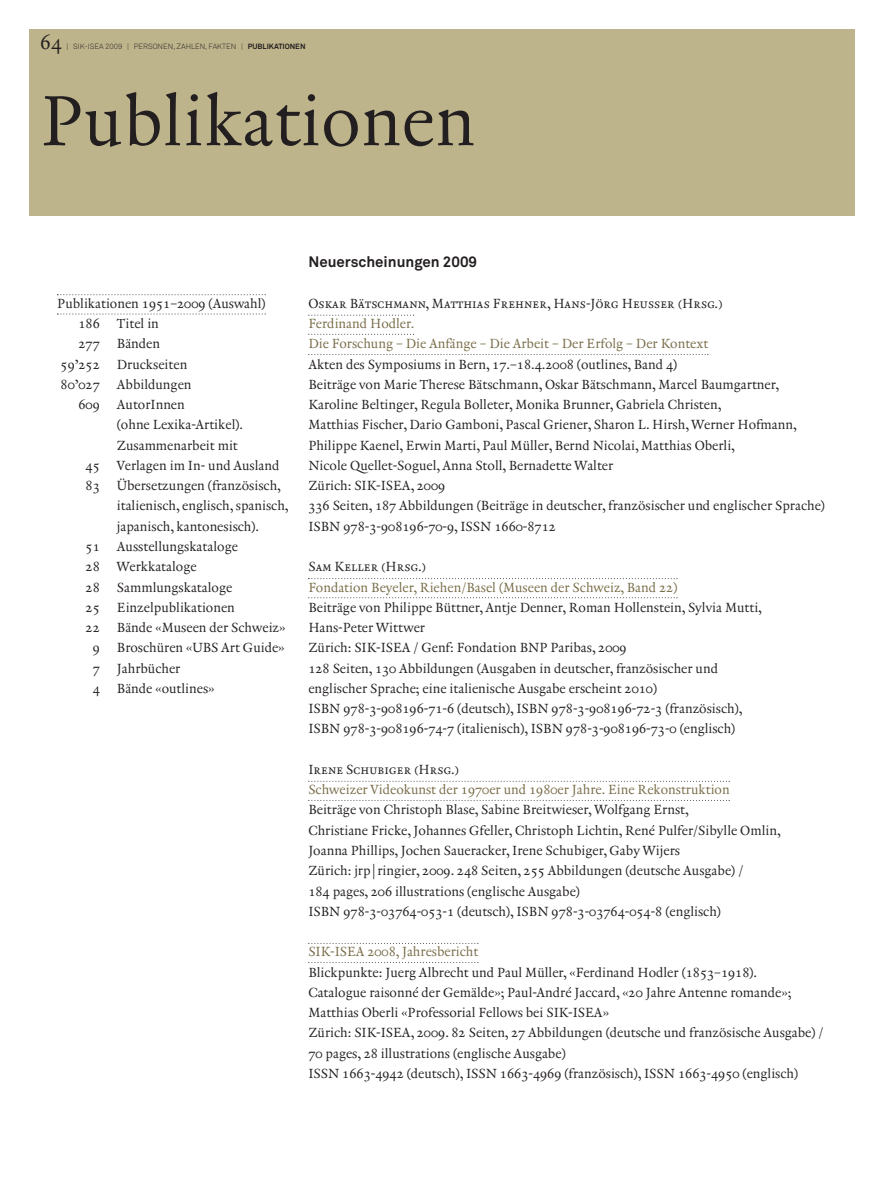
<style>
.page{position:relative;width:889px;height:1187px;background:#fff}
.page>*{position:absolute;margin:0;border:0;box-sizing:border-box;transform-origin:0 0}
.t1{font:72px "Renard No 3";color:#231f20}
.t2{font:20.25px "Renard No 3";color:#231f20}
.t3{font:700 15px "Akkurat";color:#231f20}
.t4{font:13.5px/20.2px "Renard No 3";color:#231f20}
.t5{font:13.5px/20.2px "Renard No 3";color:#776b46}
.t6{font:13.5px "Renard No 3 Small Caps";letter-spacing:.005em;color:#231f20}
.t7{font:300 7.5px "Akkurat";color:#231f20}
.s1{font-weight:700}
</style>
<div class="page">
<div style="left:30px;top:30px;width:825px;height:186px;background:#beb48b"></div>
<svg style="left:308px;top:314px;width:106px;height:1px"></svg>
<svg style="left:308px;top:333px;width:106px;height:2px"></svg>
<svg style="left:308px;top:354px;width:400px;height:1px"></svg>
<svg style="left:308px;top:578px;width:369px;height:1px"></svg>
<svg style="left:308px;top:597px;width:369px;height:1px"></svg>
<svg style="left:308px;top:780px;width:419px;height:1px"></svg>
<svg style="left:57px;top:294px;width:209px;height:1px"></svg>
<svg style="left:57px;top:313px;width:209px;height:1px"></svg>
<h2 class="t2" style="left:40px;top:34px;width:23px">64</h2>
<p class="t7" style="left:66px;top:44px;width:240px">| SIK-ISEA 2009 | PERSONEN, ZAHLEN, FAKTEN | <span class="s1">PUBLIKATIONEN</span></p>
<h1 class="t1" style="left:40px;top:92px;width:437px">Publikationen</h1>
<p class="t4" style="left:78px;top:294px;width:189px;text-indent:-21px">Publikationen 1951–2009 (Auswahl)<br>186</p>
<p class="t4" style="left:117px;top:314px;width:44px">Titel in</p>
<p class="t4" style="left:78px;top:335px;width:23px">277</p>
<p class="t4" style="left:117px;top:335px;width:45px">Bänden</p>
<p class="t4" style="left:61px;top:355px;width:41px">59’252</p>
<p class="t4" style="left:117px;top:355px;width:72px">Druckseiten</p>
<p class="t4" style="left:61px;top:375px;width:41px">80’027</p>
<p class="t4" style="left:117px;top:375px;width:76px">Abbildungen</p>
<p class="t4" style="left:78px;top:395px;width:23px">609</p>
<p class="t4" style="left:117px;top:395px;width:128px">AutorInnen<br>(ohne Lexika-Artikel).<br>Zusammenarbeit mit</p>
<p class="t4" style="left:86px;top:456px;width:16px">45</p>
<p class="t4" style="left:117px;top:456px;width:164px">Verlagen im In- und Ausland</p>
<p class="t4" style="left:86px;top:476px;width:16px">83</p>
<p class="t4" style="left:117px;top:476px;width:173px">Übersetzungen (französisch, italienisch, englisch, spanisch, japanisch, kantonesisch).</p>
<p class="t4" style="left:86px;top:537px;width:16px">51</p>
<p class="t4" style="left:117px;top:537px;width:123px">Ausstellungskataloge</p>
<p class="t4" style="left:86px;top:557px;width:16px">28</p>
<p class="t4" style="left:117px;top:557px;width:81px">Werkkataloge</p>
<p class="t4" style="left:86px;top:578px;width:16px">28</p>
<p class="t4" style="left:117px;top:578px;width:117px">Sammlungskataloge</p>
<p class="t4" style="left:86px;top:598px;width:16px">25</p>
<p class="t4" style="left:117px;top:598px;width:119px">Einzelpublikationen</p>
<p class="t4" style="left:86px;top:618px;width:16px">22</p>
<p class="t4" style="left:117px;top:618px;width:170px">Bände «Museen der Schweiz»</p>
<p class="t4" style="left:93px;top:638px;width:9px">9</p>
<p class="t4" style="left:117px;top:638px;width:169px">Broschüren «UBS Art Guide»</p>
<p class="t4" style="left:93px;top:659px;width:9px">7</p>
<p class="t4" style="left:117px;top:659px;width:65px">Jahrbücher</p>
<p class="t4" style="left:93px;top:679px;width:9px">4</p>
<p class="t4" style="left:117px;top:679px;width:99px">Bände «outlines»</p>
<p class="t3" style="left:308px;top:256px;width:170px">Neuerscheinungen 2009</p>
<p class="t6" style="left:308px;top:295px;width:415px">Oskar Bätschmann, Matthias Frehner, Hans-Jörg Heusser (Hrsg.)</p>
<p class="t5" style="left:308px;top:314px;width:401px">Ferdinand Hodler.<br>Die Forschung – Die Anfänge – Die Arbeit – Der Erfolg – Der Kontext</p>
<p class="t4" style="left:308px;top:355px;width:518px">Akten des Symposiums in Bern, 17.–18.4.2008 (outlines, Band 4)<br>Beiträge von Marie Therese Bätschmann, Oskar Bätschmann, Marcel Baumgartner, Karoline Beltinger, Regula Bolleter, Monika Brunner, Gabriela Christen,<br>Matthias Fischer, Dario Gamboni, Pascal Griener, Sharon L. Hirsh, Werner Hofmann, Philippe Kaenel, Erwin Marti, Paul Müller, Bernd Nicolai, Matthias Oberli,<br>Nicole Quellet-Soguel, Anna Stoll, Bernadette Walter<br>Zürich: SIK-ISEA, 2009<br>336 Seiten, 187 Abbildungen (Beiträge in deutscher, französischer und englischer Sprache)<br>ISBN 978-3-908196-70-9, ISSN 1660-8712</p>
<p class="t6" style="left:308px;top:558px;width:119px">Sam Keller (Hrsg.)</p>
<p class="t5" style="left:308px;top:578px;width:370px">Fondation Beyeler, Riehen/Basel (Museen der Schweiz, Band 22)</p>
<p class="t4" style="left:308px;top:598px;width:455px">Beiträge von Philippe Büttner, Antje Denner, Roman Hollenstein, Sylvia Mutti, Hans-Peter Wittwer<br>Zürich: SIK-ISEA / Genf: Fondation BNP Paribas, 2009<br>128 Seiten, 130 Abbildungen (Ausgaben in deutscher, französischer und englischer Sprache; eine italienische Ausgabe erscheint 2010)<br>ISBN 978-3-908196-71-6 (deutsch), ISBN 978-3-908196-72-3 (französisch), ISBN 978-3-908196-74-7 (italienisch), ISBN 978-3-908196-73-0 (englisch)</p>
<p class="t6" style="left:308px;top:761px;width:152px">Irene Schubiger (Hrsg.)</p>
<p class="t5" style="left:308px;top:780px;width:423px">Schweizer Videokunst der 1970er und 1980er Jahre. Eine Rekonstruktion</p>
<p class="t4" style="left:308px;top:800px;width:474px">Beiträge von Christoph Blase, Sabine Breitwieser, Wolfgang Ernst,<br>Christiane Fricke, Johannes Gfeller, Christoph Lichtin, René Pulfer/Sibylle Omlin, Joanna Phillips, Jochen Saueracker, Irene Schubiger, Gaby Wijers<br>Zürich: jrp|ringier, 2009. 248 Seiten, 255 Abbildungen (deutsche Ausgabe) /<br>184 pages, 206 illustrations (englische Ausgabe)<br>ISBN 978-3-03764-053-1 (deutsch), ISBN 978-3-03764-054-8 (englisch)</p>
<p class="t5" style="left:308px;top:942px;width:171px">SIK-ISEA 2008, Jahresbericht</p>
<p class="t4" style="left:308px;top:962px;width:516px">Blickpunkte: Juerg Albrecht und Paul Müller, «Ferdinand Hodler (1853–1918).<br>Catalogue raisonné der Gemälde»; Paul-André Jaccard, «20 Jahre Antenne romande»; Matthias Oberli «Professorial Fellows bei SIK-ISEA»<br>Zürich: SIK-ISEA, 2009. 82 Seiten, 27 Abbildungen (deutsche und französische Ausgabe) / 70 pages, 28 illustrations (englische Ausgabe)<br>ISSN 1663-4942 (deutsch), ISSN 1663-4969 (französisch), ISSN 1663-4950 (englisch)</p>
</div>
